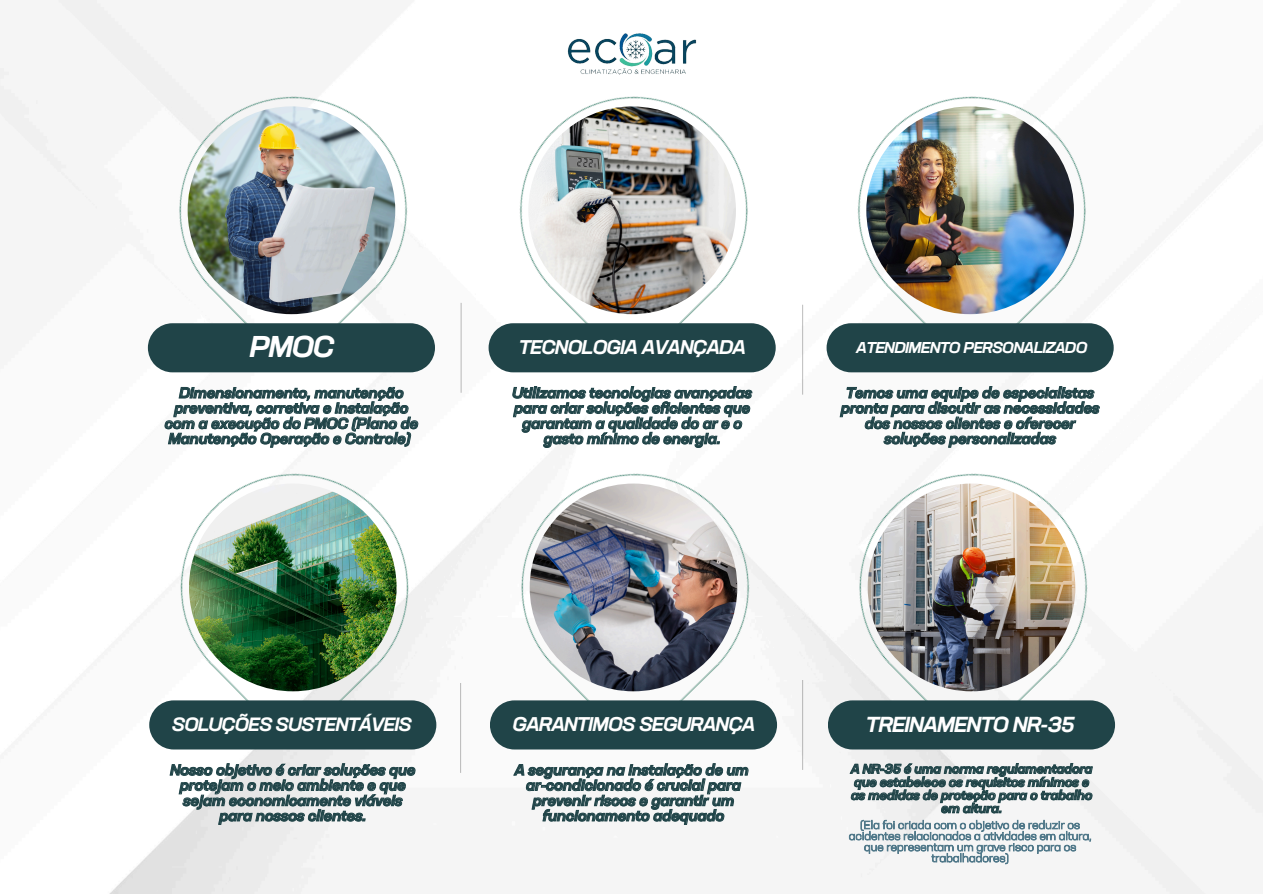
<style>
.page{position:relative;width:1263px;height:894px;background:#fff}
.page>*{position:absolute;margin:0;border:0;box-sizing:border-box;transform-origin:0 0}
.t1{font:italic 700 expanded 29.7px "Neusa Next Pro";color:#fff}
.t2{font:italic 700 expanded 21.45px "Neusa Next Pro";letter-spacing:-.04em;color:#fff}
.t3{font:italic 700 expanded 19.5px "Neusa Next Pro";letter-spacing:-.04em;color:#fff}
.t4{font:italic 700 expanded 18.9px "Neusa Next Pro";letter-spacing:-.04em;color:#fff}
.t5{font:italic 700 expanded 15.6px "Neusa Next Pro";letter-spacing:-.04em;color:#fff}
.t6{font:italic 700 expanded 15px/15.3px "Neusa Next Pro";letter-spacing:-.02em;color:#204448;text-align:center}
.t7{font:italic 700 expanded 12.9px/13px "Neusa Next Pro";letter-spacing:-.02em;color:#204448;text-align:center}
</style>
<div class="page">
<img style="left:0;top:0;width:1263px;height:893px">
<img style="left:567px;top:31px;width:129px;height:8px">
<img style="left:120px;top:39px;width:679px;height:342px">
<img style="left:122px;top:416px;width:340px;height:342px">
<img style="left:462px;top:416px;width:338px;height:342px">
<img style="left:799px;top:39px;width:342px;height:342px">
<img style="left:800px;top:416px;width:342px;height:342px">
<img style="left:188px;top:106px;width:207px;height:208px;border-radius:50%">
<img style="left:189px;top:483px;width:208px;height:208px;border-radius:50%">
<img style="left:528px;top:106px;width:208px;height:208px;border-radius:50%">
<img style="left:530px;top:483px;width:207px;height:208px;border-radius:50%">
<img style="left:866px;top:106px;width:208px;height:208px;border-radius:50%">
<img style="left:868px;top:483px;width:207px;height:208px;border-radius:50%">
<div style="left:148px;top:323px;width:287px;height:49px;background:#204448"></div>
<div style="left:149px;top:700px;width:287px;height:49px;background:#204448"></div>
<div style="left:489px;top:323px;width:287px;height:49px;background:#204448"></div>
<div style="left:490px;top:700px;width:287px;height:49px;background:#204448"></div>
<div style="left:827px;top:323px;width:287px;height:49px;background:#204448"></div>
<div style="left:828px;top:700px;width:287px;height:49px;background:#204448"></div>
<svg style="left:164px;top:387px;width:254px;height:60px"></svg>
<svg style="left:170px;top:763px;width:246px;height:61px"></svg>
<svg style="left:512px;top:386px;width:240px;height:62px"></svg>
<svg style="left:513px;top:763px;width:236px;height:61px"></svg>
<svg style="left:840px;top:386px;width:260px;height:61px"></svg>
<svg style="left:850px;top:762px;width:243px;height:51px"></svg>
<svg style="left:849px;top:819px;width:242px;height:45px"></svg>
<hr style="left:461px;top:303px;width:1px;height:89px;background:#000">
<hr style="left:460px;top:682px;width:1px;height:90px;background:#000">
<hr style="left:802px;top:304px;width:1px;height:90px;background:#000">
<hr style="left:802px;top:679px;width:1px;height:90px;background:#000">
<p class="t1" style="left:249px;top:333px;width:87px">PMOC</p>
<p class="t6" style="left:165px;top:386px;width:255px">Dimensionamento, manutenção preventiva, corretiva e instalação com a execução do PMOC (Plano de<br>Manutenção Operação e Controle)</p>
<h3 class="t3" style="left:519px;top:339px;width:229px">TECNOLOGIA AVANÇADA</h3>
<h2 class="t6" style="left:512px;top:386px;width:241px">Utilizamos tecnologias avançadas para criar soluções eficientes que garantam a qualidade do ar e o gasto mínimo de energia.</h2>
<p class="t5" style="left:856px;top:341px;width:233px">ATENDIMENTO PERSONALIZADO</p>
<h5 class="t6" style="left:841px;top:386px;width:260px">Temos uma equipe de especialistas pronta para discutir as necessidades dos nossos clientes e oferecer soluções personalizadas</h5>
<p class="t4" style="left:172px;top:716px;width:241px">SOLUÇÕES SUSTENTÁVEIS</p>
<p class="t6" style="left:170px;top:763px;width:247px">Nosso objetivo é criar soluções que protejam o meio ambiente e que sejam economicamente viáveis para nossos clientes.</p>
<p class="t3" style="left:512px;top:716px;width:245px">GARANTIMOS SEGURANÇA</p>
<h5 class="t6" style="left:514px;top:763px;width:236px">A segurança na instalação de um ar-condicionado é crucial para prevenir riscos e garantir um funcionamento adequado</h5>
<h2 class="t2" style="left:866px;top:715px;width:210px">TREINAMENTO NR-35</h2>
<h6 class="t7" style="left:851px;top:763px;width:243px">A NR-35 é uma norma regulamentadora que estabelece os requisitos mínimos e as medidas de proteção para o trabalho em altura.</h6>
</div>
